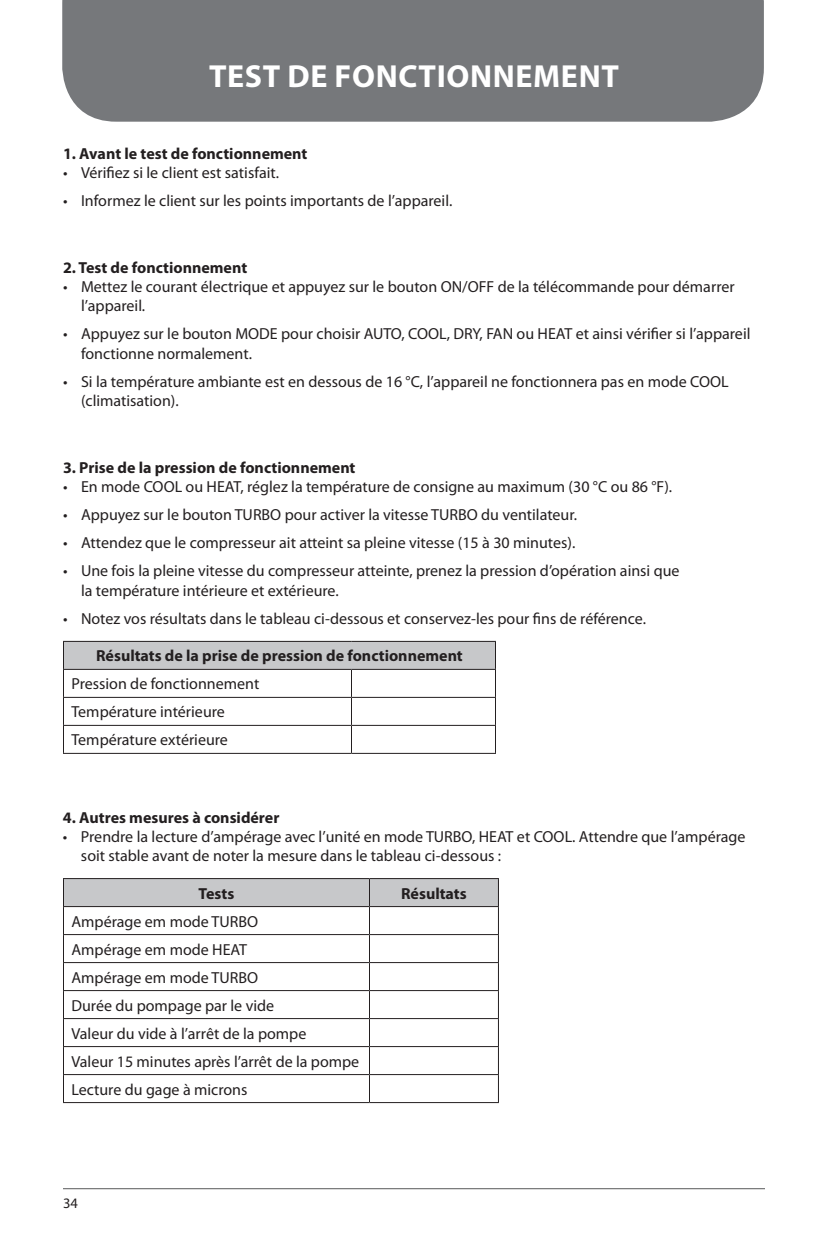
<style>
.page{position:relative;width:828px;height:1260px;background:#fff}
.page>*{position:absolute;margin:0;border:0;box-sizing:border-box;transform-origin:0 0}
.t1{font:700 32px "Myriad Pro";letter-spacing:.02em;color:#fff}
.t2{font:16px/28px "Myriad Pro";color:#231f20}
.t3{font:700 16px "Myriad Pro";color:#231f20}
.t4{font:14.4px "Myriad Pro";color:#231f20}
</style>
<div class="page">
<hr style="left:63px;top:1188px;width:702px;height:1px;background:#57585a">
<div style="left:62px;top:0;width:702px;height:122px;background:#76787b"></div>
<div style="left:64px;top:641px;width:432px;height:28px;background:#c7c8ca"></div>
<hr style="left:63px;top:641px;width:289px;height:1px;background:#231f20">
<hr style="left:352px;top:641px;width:144px;height:1px;background:#231f20">
<hr style="left:63px;top:669px;width:289px;height:1px;background:#231f20">
<hr style="left:352px;top:669px;width:144px;height:1px;background:#231f20">
<hr style="left:63px;top:697px;width:289px;height:1px;background:#231f20">
<hr style="left:352px;top:697px;width:144px;height:1px;background:#231f20">
<hr style="left:63px;top:725px;width:289px;height:1px;background:#231f20">
<svg style="left:63px;top:642px;width:1px;height:111px"></svg>
<hr style="left:352px;top:725px;width:144px;height:1px;background:#231f20">
<svg style="left:351px;top:670px;width:1px;height:83px"></svg>
<svg style="left:495px;top:642px;width:1px;height:111px"></svg>
<hr style="left:63px;top:753px;width:289px;height:1px;background:#231f20">
<hr style="left:352px;top:753px;width:144px;height:1px;background:#231f20">
<hr style="left:63px;top:878px;width:307px;height:1px;background:#231f20">
<hr style="left:370px;top:878px;width:129px;height:1px;background:#231f20">
<svg style="left:63px;top:879px;width:436px;height:223px"></svg>
<hr style="left:63px;top:1102px;width:307px;height:1px;background:#231f20">
<hr style="left:370px;top:1102px;width:129px;height:1px;background:#231f20">
<h1 class="t1" style="left:209px;top:58px;width:411px">TEST DE FONCTIONNEMENT</h1>
<p class="t3" style="left:63px;top:145px;width:246px">1. Avant le test de fonctionnement</p>
<p class="t2" style="left:63px;top:159px;width:218px">• Vérifiez si le client est satisfait.</p>
<p class="t2" style="left:63px;top:187px;width:391px">• Informez le client sur les points importants de l’appareil.</p>
<p class="t3" style="left:63px;top:259px;width:186px">2. Test de fonctionnement</p>
<p class="t2" style="left:81px;top:277px;width:655px;line-height:19.2px;text-indent:-18px">• Mettez le courant électrique et appuyez sur le bouton ON/OFF de la télécommande pour démarrer l’appareil.</p>
<p class="t2" style="left:81px;top:325px;width:671px;line-height:19.2px;text-indent:-18px">• Appuyez sur le bouton MODE pour choisir AUTO, COOL, DRY, FAN ou HEAT et ainsi vérifier si l’appareil fonctionne normalement.</p>
<p class="t2" style="left:81px;top:372px;width:649px;line-height:19.2px;text-indent:-18px">• Si la température ambiante est en dessous de 16 °C, l’appareil ne fonctionnera pas en mode COOL (climatisation).</p>
<p class="t3" style="left:63px;top:458px;width:294px">3. Prise de la pression de fonctionnement</p>
<p class="t2" style="left:63px;top:473px;width:611px">• En mode COOL ou HEAT, réglez la température de consigne au maximum (30 °C ou 86 °F).</p>
<p class="t2" style="left:63px;top:501px;width:516px">• Appuyez sur le bouton TURBO pour activer la vitesse TURBO du ventilateur.</p>
<p class="t2" style="left:63px;top:529px;width:514px">• Attendez que le compresseur ait atteint sa pleine vitesse (15 à 30 minutes).</p>
<p class="t2" style="left:81px;top:562px;width:600px;line-height:19.2px;text-indent:-18px">• Une fois la pleine vitesse du compresseur atteinte, prenez la pression d’opération ainsi que la température intérieure et extérieure.</p>
<p class="t2" style="left:63px;top:605px;width:585px">• Notez vos résultats dans le tableau ci-dessous et conservez-les pour fins de référence.</p>
<p class="t3" style="left:96px;top:647px;width:368px">Résultats de la prise de pression de fonctionnement</p>
<p class="t2" style="left:71px;top:670px;width:189px">Pression de fonctionnement<br>Température intérieure<br>Température extérieure</p>
<p class="t3" style="left:63px;top:808px;width:218px">4. Autres mesures à considérer</p>
<p class="t2" style="left:81px;top:827px;width:666px;line-height:19.2px;text-indent:-18px">• Prendre la lecture d’ampérage avec l’unité en mode TURBO, HEAT et COOL. Attendre que l’ampérage soit stable avant de noter la mesure dans le tableau ci-dessous :</p>
<p class="t3" style="left:199px;top:884px;width:37px">Tests</p>
<p class="t3" style="left:401px;top:884px;width:67px">Résultats</p>
<p class="t2" style="left:71px;top:908px;width:289px">Ampérage em mode TURBO<br>Ampérage em mode HEAT<br>Ampérage em mode TURBO<br>Durée du pompage par le vide<br>Valeur du vide à l’arrêt de la pompe<br>Valeur 15 minutes après l’arrêt de la pompe<br>Lecture du gage à microns</p>
<p class="t4" style="left:63px;top:1195px;width:16px">34</p>
</div>
